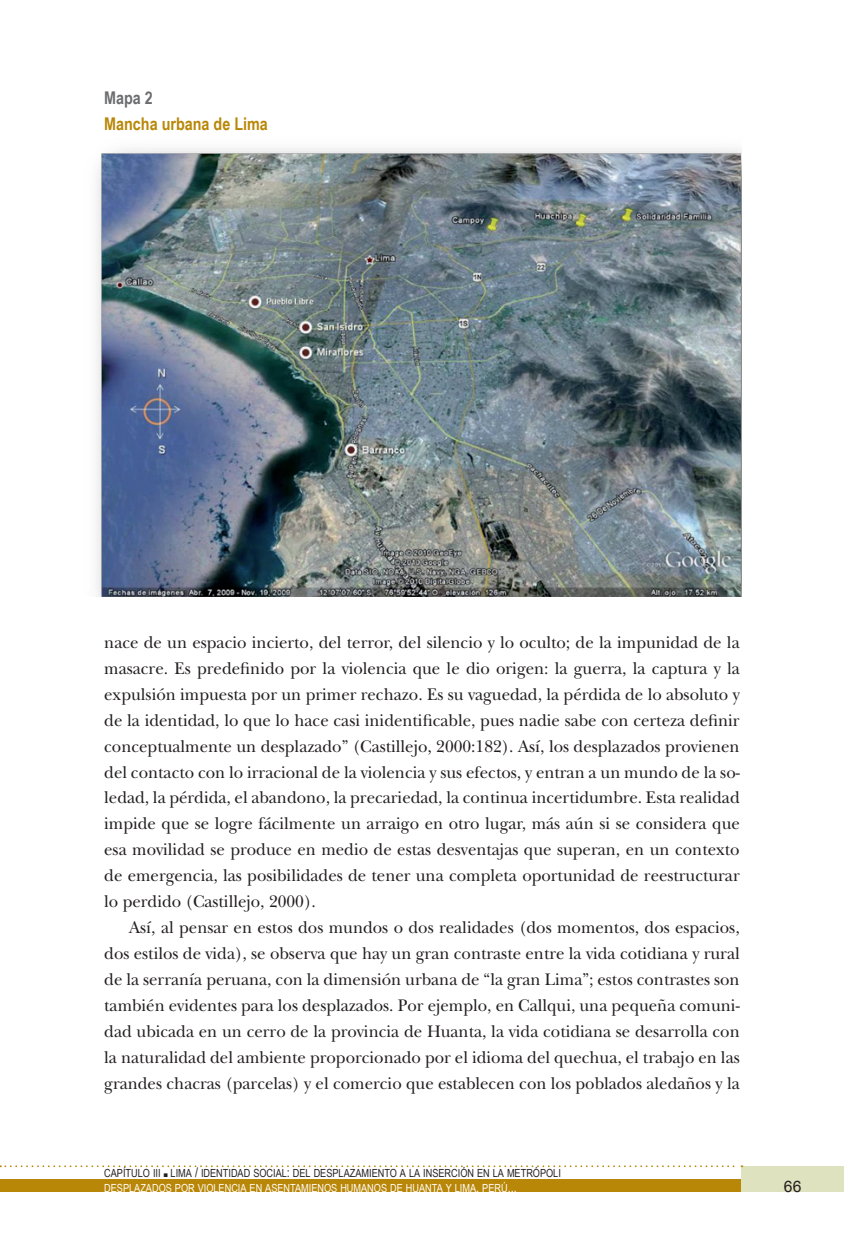
<style>
.page{position:relative;width:844px;height:1241px;background:#fff}
.page>*{position:absolute;margin:0;border:0;box-sizing:border-box;transform-origin:0 0}
.t1{font:17.5px/25.9px "New Baskerville";color:#231f20;text-align:justify;scale:.96 1}
.t2{font:700 17.5px "Arial Narrow";color:#b98707}
.t3{font:700 17.5px "Arial Narrow";color:#6c6d70}
.t4{font:15.75px "Arial";color:#231f20}
.t5{font:11.2px/14.9px "Arial Narrow SC850";color:#231f20}
.s1{font-size:13.12px}
.s2{color:#fff}
.s3{font-size:13.12px;color:#fff}
</style>
<div class="page">
<div style="left:0;top:1178px;width:741px;height:13px;background:#b98707"></div>
<div style="left:741px;top:1165px;width:102px;height:26px;background:#dfe2be"></div>
<svg style="left:0;top:1165px;width:742px;height:1px"></svg>
<img style="left:96px;top:148px;width:645px;height:448px">
<p class="t3" style="left:104px;top:84px;width:50px">Mapa 2</p>
<p class="t2" style="left:104px;top:110px;width:165px">Mancha urbana de Lima</p>
<p class="t1" style="left:104px;top:629px;width:663px">nace de un espacio incierto, del terror, del silencio y lo oculto; de la impunidad de la masacre. Es predefinido por la violencia que le dio origen: la guerra, la captura y la expulsión impuesta por un primer rechazo. Es su vaguedad, la pérdida de lo absoluto y de la identidad, lo que lo hace casi inidentificable, pues nadie sabe con certeza definir conceptualmente un desplazado” (Castillejo, 2000:182). Así, los desplazados provienen del contacto con lo irracional de la violencia y sus efectos, y entran a un mundo de la so&shy;ledad, la pérdida, el abandono, la precariedad, la continua incertidumbre. Esta realidad impide que se logre fácilmente un arraigo en otro lugar, más aún si se considera que esa movilidad se produce en medio de estas desventajas que superan, en un contexto de emergencia, las posibilidades de tener una completa oportunidad de reestructurar lo perdido (Castillejo, 2000).</p>
<p class="t1" style="left:104px;top:914px;width:663px;text-indent:25px">Así, al pensar en estos dos mundos o dos realidades (dos momentos, dos espacios, dos estilos de vida), se observa que hay un gran contraste entre la vida cotidiana y rural de la serranía peruana, con la dimensión urbana de “la gran Lima”; estos contrastes son también evidentes para los desplazados. Por ejemplo, en Callqui, una pequeña comuni&shy;dad ubicada en un cerro de la provincia de Huanta, la vida cotidiana se desarrolla con la naturalidad del ambiente proporcionado por el idioma del quechua, el trabajo en las grandes chacras (parcelas) y el comercio que establecen con los poblados aledaños y la</p>
<p class="t5" style="left:104px;top:1164px;width:458px">CAPÍTULO III ■ LIMA <span class="s1">/</span> IDENTIDAD SOCIAL<span class="s1">:</span> DEL DESPLAZAMIENTO A LA INSERCIÓN EN LA METRÓPOLI<br><span class="s2">DESPLAZADOS POR VIOLENCIA EN ASENTAMIENOS HUMANOS DE HUANTA Y LIMA</span><span class="s3">,</span> <span class="s2">PERÚ</span><span class="s3">...</span></p>
<p class="t4" style="left:783px;top:1176px;width:19px">66</p>
</div>
